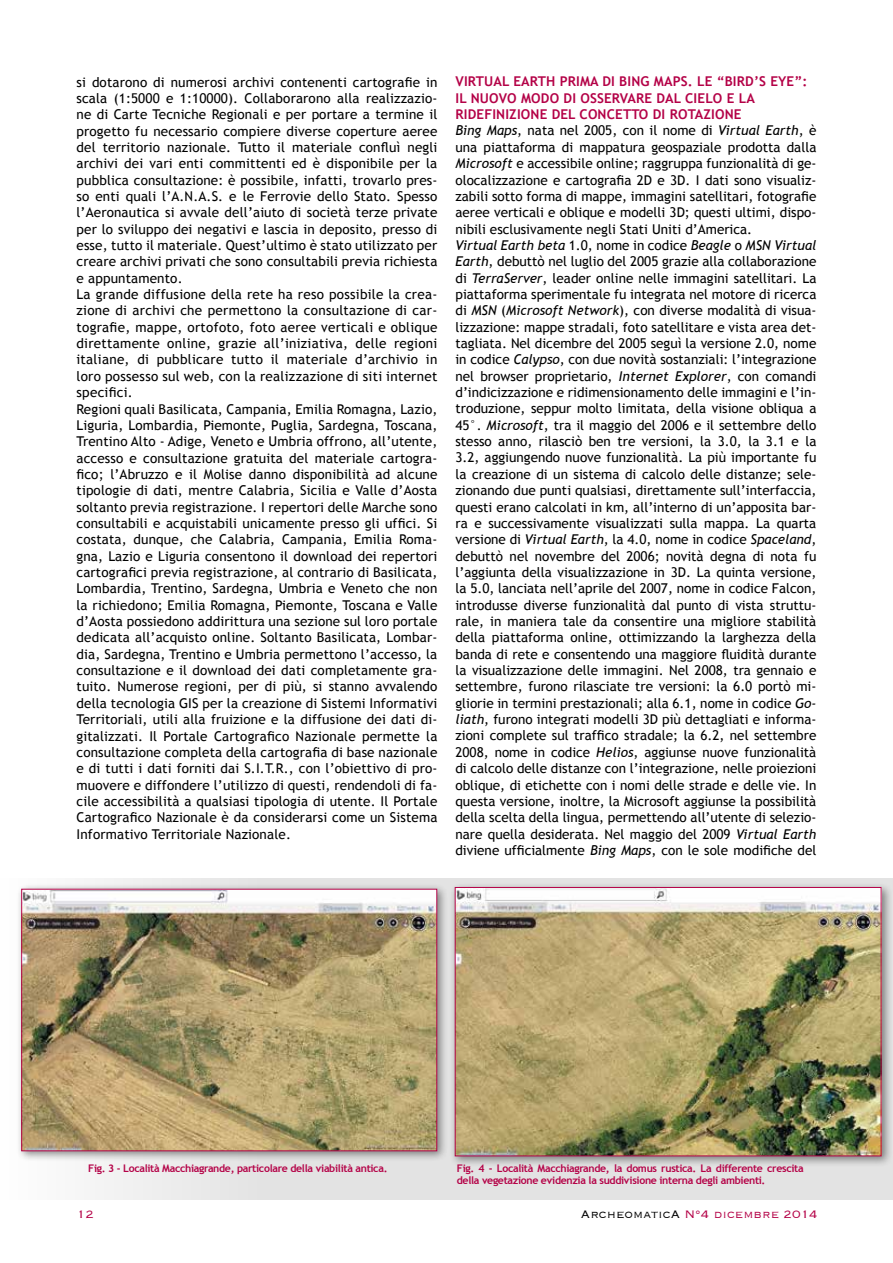
<style>
.page{position:relative;width:893px;height:1263px;background:#fff}
.page>*{position:absolute;margin:0;border:0;box-sizing:border-box;transform-origin:0 0}
.t1{font:300 14.1px "Copperplate";color:#b40247}
.t2{font:13.5px/16.4px "Trebuchet MS";letter-spacing:.01em;color:#000}
.t3{font:700 10.5px/12.6px "Trebuchet MS";letter-spacing:-.03em;color:#b40247}
.s1{font-weight:700;color:#b40247}
.s2{font-style:italic}
.s3{color:#000}
</style>
<div class="page">
<div style="left:0;top:878px;width:893px;height:321px;background:linear-gradient(to right,#f1f1f1,#ddd)"></div>
<div style="left:16px;top:883px;width:433px;height:279px;background:#000;opacity:.45"></div>
<img style="left:23px;top:891px;width:412px;height:258px">
<div style="left:21px;top:889px;width:416px;height:262px;border:1px solid #b40247"></div>
<div style="left:449px;top:882px;width:444px;height:285px;background:#000;opacity:.45"></div>
<img style="left:457px;top:889px;width:422px;height:265px">
<div style="left:455px;top:887px;width:426px;height:269px;border:1px solid #b40247"></div>
<p class="t2" style="left:77px;top:74px;width:362px">si dotarono di numerosi archivi contenenti cartografie in scala (1:5000 e 1:10000). Collaborarono alla realizzazio&shy;ne di Carte Tecniche Regionali e per portare a termine il progetto fu necessario compiere diverse coperture aeree del territorio nazionale. Tutto il materiale confluì negli archivi dei vari enti committenti ed è disponibile per la pubblica consultazione: è possibile, infatti, trovarlo pres&shy;so enti quali l’A.N.A.S. e le Ferrovie dello Stato. Spesso l’Aeronautica si avvale dell’aiuto di società terze private per lo sviluppo dei negativi e lascia in deposito, presso di esse, tutto il materiale. Quest’ultimo è stato utilizzato per creare archivi privati che sono consultabili previa richiesta e appuntamento.<br>La grande diffusione della rete ha reso possibile la crea&shy;zione di archivi che permettono la consultazione di car&shy;tografie, mappe, ortofoto, foto aeree verticali e oblique direttamente online, grazie all’iniziativa, delle regioni italiane, di pubblicare tutto il materiale d’archivio in loro possesso sul web, con la realizzazione di siti internet specifici.<br>Regioni quali Basilicata, Campania, Emilia Romagna, Lazio, Liguria, Lombardia, Piemonte, Puglia, Sardegna, Toscana, Trentino Alto - Adige, Veneto e Umbria offrono, all’utente, accesso e consultazione gratuita del materiale cartogra&shy;fico; l’Abruzzo e il Molise danno disponibilità ad alcune tipologie di dati, mentre Calabria, Sicilia e Valle d’Aosta soltanto previa registrazione. I repertori delle Marche sono consultabili e acquistabili unicamente presso gli uffici. Si costata, dunque, che Calabria, Campania, Emilia Roma&shy;gna, Lazio e Liguria consentono il download dei repertori cartografici previa registrazione, al contrario di Basilicata, Lombardia, Trentino, Sardegna, Umbria e Veneto che non la richiedono; Emilia Romagna, Piemonte, Toscana e Valle d’Aosta possiedono addirittura una sezione sul loro portale dedicata all’acquisto online. Soltanto Basilicata, Lombar&shy;dia, Sardegna, Trentino e Umbria permettono l’accesso, la consultazione e il download dei dati completamente gra&shy;tuito. Numerose regioni, per di più, si stanno avvalendo della tecnologia GIS per la creazione di Sistemi Informativi Territoriali, utili alla fruizione e la diffusione dei dati di&shy;gitalizzati. Il Portale Cartografico Nazionale permette la consultazione completa della cartografia di base nazionale e di tutti i dati forniti dai S.I.T.R., con l’obiettivo di pro&shy;muovere e diffondere l’utilizzo di questi, rendendoli di fa&shy;cile accessibilità a qualsiasi tipologia di utente. Il Portale Cartografico Nazionale è da considerarsi come un Sistema Informativo Territoriale Nazionale.</p>
<p class="t2" style="left:455px;top:74px;width:362px"><span class="s1">VIRTUAL EARTH PRIMA DI BING MAPS. LE “BIRD’S EYE”:<br>IL NUOVO MODO DI OSSERVARE DAL CIELO E LA RIDEFINIZIONE DEL CONCETTO DI ROTAZIONE<br></span><span class="s2">Bing Maps</span>, nata nel 2005, con il nome di <span class="s2">Virtual Earth</span>, è una piattaforma di mappatura geospaziale prodotta dalla <span class="s2">Microsoft</span> e accessibile online; raggruppa funzionalità di ge&shy;olocalizzazione e cartografia 2D e 3D. I dati sono visualiz&shy;zabili sotto forma di mappe, immagini satellitari, fotografie aeree verticali e oblique e modelli 3D; questi ultimi, dispo&shy;nibili esclusivamente negli Stati Uniti d’America.<br><span class="s2">Virtual Earth beta</span> 1.0, nome in codice <span class="s2">Beagle</span> o <span class="s2">MSN Virtual Earth</span>, debuttò nel luglio del 2005 grazie alla collaborazione di <span class="s2">TerraServer</span>, leader online nelle immagini satellitari. La piattaforma sperimentale fu integrata nel motore di ricerca di <span class="s2">MSN</span> (<span class="s2">Microsoft Network</span>), con diverse modalità di visua&shy;lizzazione: mappe stradali, foto satellitare e vista area det&shy;tagliata. Nel dicembre del 2005 seguì la versione 2.0, nome in codice <span class="s2">Calypso</span>, con due novità sostanziali: l’integrazione nel browser proprietario, <span class="s2">Internet Explorer</span>, con comandi d’indicizzazione e ridimensionamento delle immagini e l’in&shy;troduzione, seppur molto limitata, della visione obliqua a 45°. <span class="s2">Microsoft</span>, tra il maggio del 2006 e il settembre dello stesso anno, rilasciò ben tre versioni, la 3.0<span class="s2">,</span> la 3.1 e la 3.2, aggiungendo nuove funzionalità. La più importante fu la creazione di un sistema di calcolo delle distanze; sele&shy;zionando due punti qualsiasi, direttamente sull’interfaccia, questi erano calcolati in km, all’interno di un’apposita bar&shy;ra e successivamente visualizzati sulla mappa. La quarta versione di <span class="s2">Virtual Earth</span>, la 4.0, nome in codice <span class="s2">Spaceland</span>, debuttò nel novembre del 2006; novità degna di nota fu l’aggiunta della visualizzazione in 3D. La quinta versione, la 5.0, lanciata nell’aprile del 2007, nome in codice Falcon, introdusse diverse funzionalità dal punto di vista struttu&shy;rale, in maniera tale da consentire una migliore stabilità della piattaforma online, ottimizzando la larghezza della banda di rete e consentendo una maggiore fluidità durante la visualizzazione delle immagini. Nel 2008, tra gennaio e settembre, furono rilasciate tre versioni: la 6.0 portò mi&shy;gliorie in termini prestazionali; alla 6.1, nome in codice <span class="s2">Go&shy;liath</span>, furono integrati modelli 3D più dettagliati e informa&shy;zioni complete sul traffico stradale; la 6.2, nel settembre 2008, nome in codice <span class="s2">Helios</span>, aggiunse nuove funzionalità di calcolo delle distanze con l’integrazione, nelle proiezioni oblique, di etichette con i nomi delle strade e delle vie. In questa versione, inoltre, la Microsoft aggiunse la possibilità della scelta della lingua, permettendo all’utente di selezio&shy;nare quella desiderata. Nel maggio del 2009 <span class="s2">Virtual Earth </span>diviene ufficialmente <span class="s2">Bing Maps</span>, con le sole modifiche del</p>
<p class="t3" style="left:88px;top:1162px;width:301px">Fig. 3 - Località Macchiagrande, particolare della viabilità antica.</p>
<p class="t3" style="left:457px;top:1162px;width:348px">Fig. 4 - Località Macchiagrande, la domus rustica. La differente crescita della vegetazione evidenzia la suddivisione interna degli ambienti.</p>
<p class="t1" style="left:77px;top:1205px;width:19px">12</p>
<p class="t1" style="left:581px;top:1205px;width:238px"><span class="s3">ArcheomaticA</span> N°4 dicembre 2014</p>
</div>
